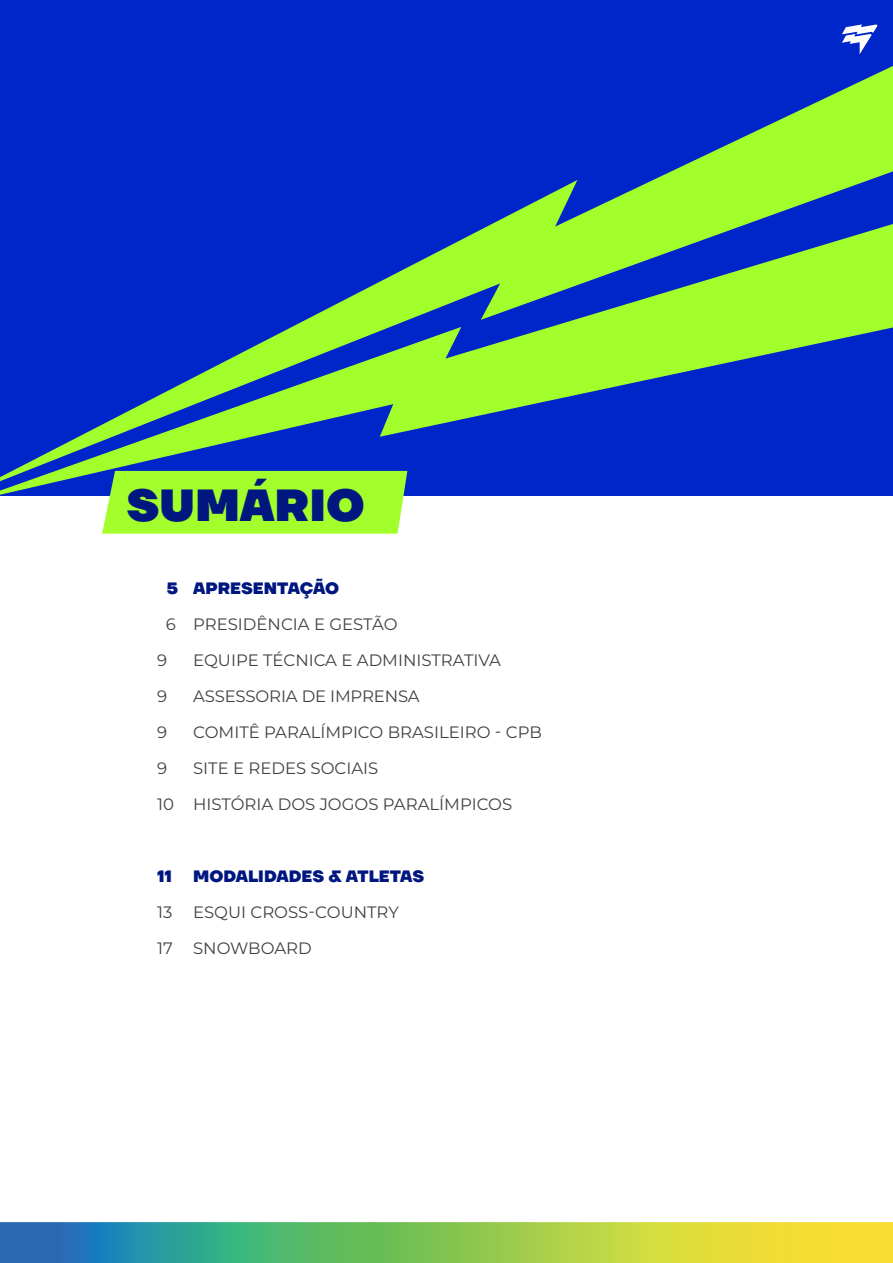
<style>
.page{position:relative;width:893px;height:1263px;background:#fff}
.page>*{position:absolute;margin:0;border:0;box-sizing:border-box;transform-origin:0 0}
.t1{font:900 45px "TT Firs Neue";color:#001780}
.t2{font:16.5px "Montserrat";color:#414042}
.t3{font:800 16.5px "TT Firs Neue";color:#001780}
</style>
<div class="page">
<svg style="left:0;top:1222px;width:893px;height:41px;background:#88bc62"></svg>
<div style="left:0;top:0;width:893px;height:495px;background:#0026c9"></div>
<svg style="left:492px;top:66px;width:401px;height:158px"></svg>
<svg style="left:0;top:224px;width:893px;height:271px"></svg>
<div style="left:102px;top:471px;width:305px;height:63px;background:#a3ff2b"></div>
<svg style="left:842px;top:24px;width:36px;height:30px"></svg>
<p class="t1" style="left:126px;top:474px;width:240px">SUMÁRIO</p>
<p class="t3" style="left:166px;top:577px;width:174px">5 APRESENTAÇÃO</p>
<p class="t2" style="left:166px;top:613px;width:233px">6 PRESIDÊNCIA E GESTÃO</p>
<p class="t2" style="left:157px;top:649px;width:12px">9</p>
<p class="t2" style="left:193px;top:649px;width:310px">EQUIPE TÉCNICA E ADMINISTRATIVA</p>
<p class="t2" style="left:157px;top:685px;width:12px">9</p>
<p class="t2" style="left:193px;top:685px;width:228px">ASSESSORIA DE IMPRENSA</p>
<p class="t2" style="left:157px;top:721px;width:12px">9</p>
<p class="t2" style="left:193px;top:721px;width:350px">COMITÊ PARALÍMPICO BRASILEIRO - CPB</p>
<p class="t2" style="left:157px;top:757px;width:12px">9</p>
<p class="t2" style="left:193px;top:757px;width:187px">SITE E REDES SOCIAIS</p>
<p class="t2" style="left:157px;top:793px;width:357px">10 HISTÓRIA DOS JOGOS PARALÍMPICOS</p>
<p class="t3" style="left:157px;top:865px;width:16px">11</p>
<p class="t3" style="left:193px;top:865px;width:233px">MODALIDADES &amp; ATLETAS</p>
<p class="t2" style="left:157px;top:901px;width:17px">13</p>
<p class="t2" style="left:193px;top:901px;width:207px">ESQUI CROSS-COUNTRY</p>
<p class="t2" style="left:157px;top:937px;width:156px">17 SNOWBOARD</p>
</div>
